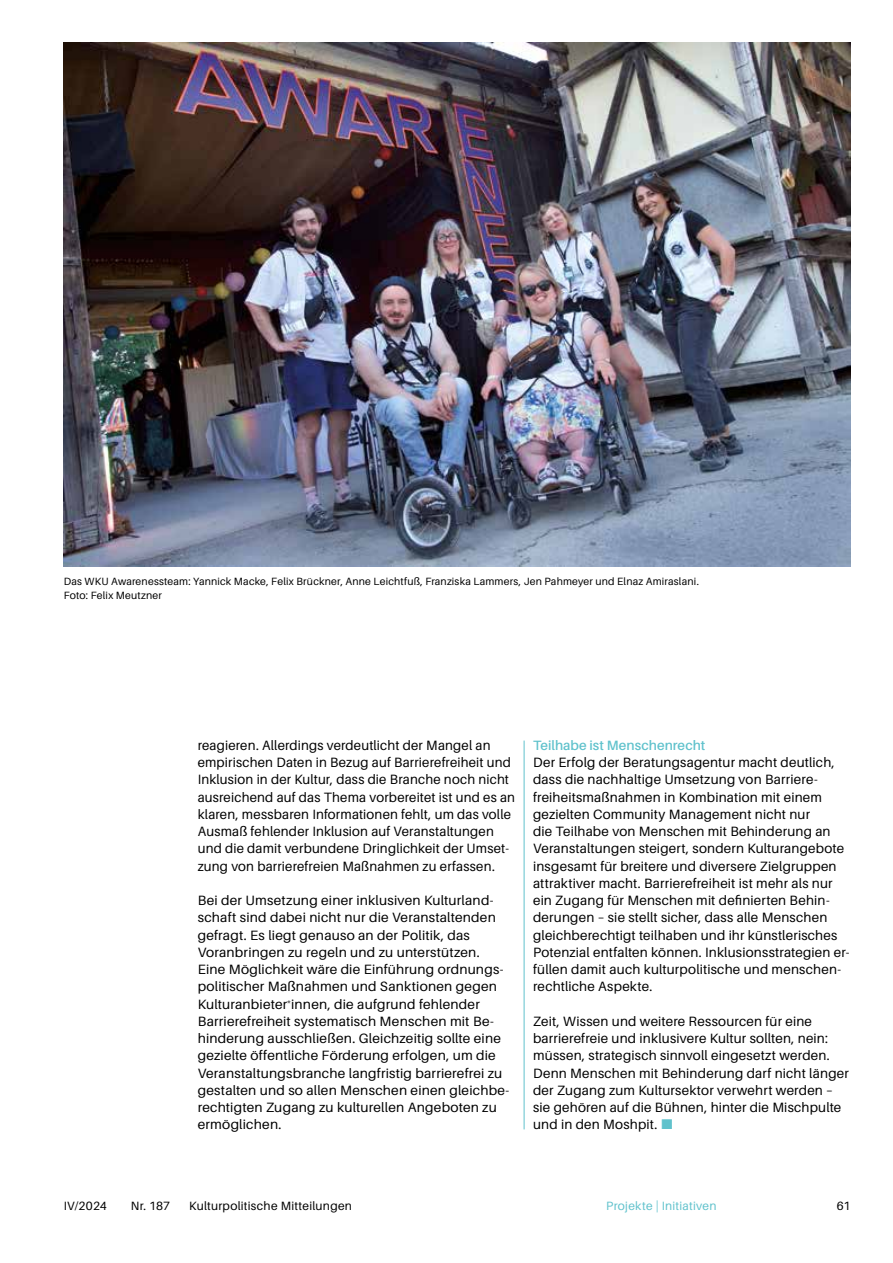
<style>
.page{position:relative;width:893px;height:1263px;background:#fff}
.page>*{position:absolute;margin:0;border:0;box-sizing:border-box;transform-origin:0 0}
.t1{font:13.5px/17.2px "Aileron";letter-spacing:.015em;color:#000}
.t2{font:600 13.5px "Aileron";letter-spacing:.005em;color:#60c2cc}
.t3{font:12px "Aileron";letter-spacing:.02em;color:#000}
.t4{font:12px "Aileron";letter-spacing:.02em;color:#60c2cc}
.t5{font:10.5px/13.5px "Aileron";letter-spacing:.02em;color:#000}
</style>
<div class="page">
<hr style="left:524px;top:740px;width:1px;height:389px;background:#60c2cc">
<img style="left:64px;top:43px;width:786px;height:524px">
<p class="t5" style="left:64px;top:575px;width:637px">Das WKU Awarenessteam: Yannick Macke, Felix Brückner, Anne Leichtfuß, Franziska Lammers, Jen Pahmeyer und Elnaz Amiraslani.<br>Foto: Felix Meutzner</p>
<p class="t1" style="left:198px;top:737px;width:319px">reagieren. Allerdings verdeutlicht der Mangel an empirischen Daten in Bezug auf Barrierefreiheit und Inklusion in der Kultur, dass die Branche noch nicht ausreichend auf das Thema vorbereitet ist und es an klaren, messbaren Informationen fehlt, um das volle Ausmaß fehlender Inklusion auf Veranstaltungen und die damit verbundene Dringlichkeit der Umset&shy;zung von barrierefreien Maßnahmen zu erfassen.</p>
<p class="t1" style="left:198px;top:892px;width:313px">Bei der Umsetzung einer inklusiven Kulturland&shy;schaft sind dabei nicht nur die Veranstaltenden gefragt. Es liegt genauso an der Politik, das Voranbringen zu regeln und zu unterstützen.<br>Eine Möglichkeit wäre die Einführung ordnungs&shy;politischer Maßnahmen und Sanktionen gegen Kulturanbieter<sup>*</sup>innen, die aufgrund fehlender Barrierefreiheit systematisch Menschen mit Be&shy;hinderung ausschließen. Gleichzeitig sollte eine gezielte öffentliche Förderung erfolgen, um die Veranstaltungsbranche langfristig barrierefrei zu gestalten und so allen Menschen einen gleichbe&shy;rechtigten Zugang zu kulturellen Angeboten zu ermöglichen.</p>
<p class="t2" style="left:533px;top:738px;width:174px">Teilhabe ist Menschenrecht</p>
<p class="t1" style="left:533px;top:754px;width:318px">Der Erfolg der Beratungsagentur macht deutlich, dass die nachhaltige Umsetzung von Barriere&shy;freiheitsmaßnahmen in Kombination mit einem gezielten Community Management nicht nur<br>die Teilhabe von Menschen mit Behinderung an Veranstaltungen steigert, sondern Kulturangebote insgesamt für breitere und diversere Zielgruppen attraktiver macht. Barrierefreiheit ist mehr als nur ein Zugang für Menschen mit definierten Behin&shy;derungen – sie stellt sicher, dass alle Menschen gleichberechtigt teilhaben und ihr künstlerisches Potenzial entfalten können. Inklusionsstrategien er&shy;füllen damit auch kulturpolitische und menschen&shy;rechtliche Aspekte.</p>
<p class="t1" style="left:533px;top:1013px;width:317px">Zeit, Wissen und weitere Ressourcen für eine barrierefreie und inklusivere Kultur sollten, nein: müssen, strategisch sinnvoll eingesetzt werden.<br>Denn Menschen mit Behinderung darf nicht länger der Zugang zum Kultursektor verwehrt werden – sie gehören auf die Bühnen, hinter die Mischpulte und in den Moshpit.</p>
<p class="t3" style="left:64px;top:1199px;width:45px">IV/2024</p>
<p class="t3" style="left:131px;top:1199px;width:41px">Nr. 187</p>
<p class="t3" style="left:189px;top:1199px;width:164px">Kulturpolitische Mitteilungen</p>
<p class="t4" style="left:606px;top:1199px;width:112px">Projekte | Initiativen</p>
<p class="t3" style="left:837px;top:1199px;width:15px">61</p>
</div>
